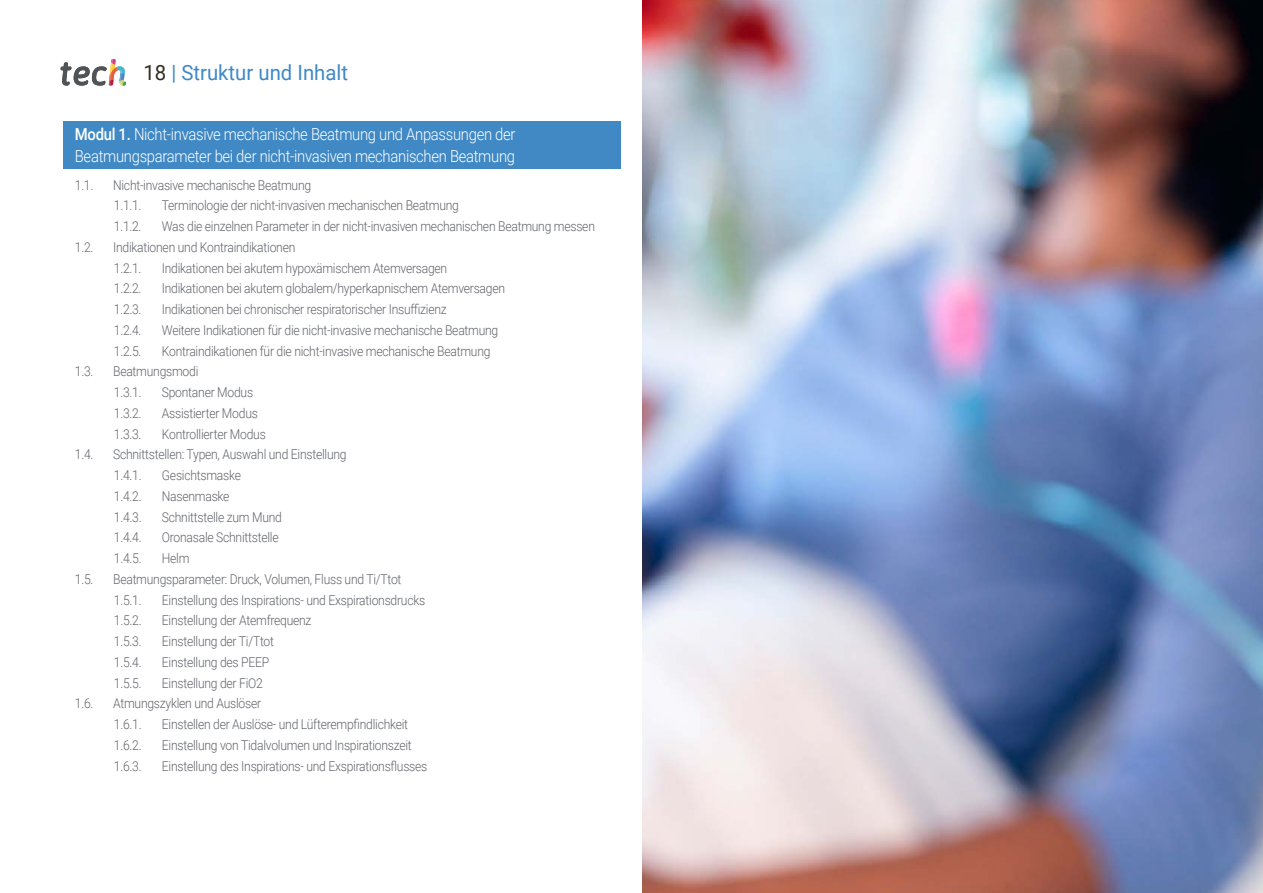
<style>
.page{position:relative;width:1263px;height:893px;background:#fff}
.page>*{position:absolute;margin:0;border:0;box-sizing:border-box;transform-origin:0 0}
.t1{font:21px "Roboto";color:#4089c5}
.t2{font:300 16.5px/22.5px "Roboto";letter-spacing:-.02em;color:#fff;scale:.9 1}
.t3{font:300 13.5px/20.7px "Roboto";letter-spacing:-.02em;color:#61646a;scale:.9 1}
.s1{color:#312e20}
.s2{font-weight:500}
</style>
<div class="page">
<img style="left:642px;top:0;width:621px;height:893px">
<div style="left:64px;top:121px;width:557px;height:48px;background:#4089c5"></div>
<svg style="left:61px;top:59px;width:65px;height:27px"></svg>
<h1 class="t1" style="left:144px;top:57px;width:206px"><span class="s1">18</span> | Struktur und Inhalt</h1>
<p class="t2" style="left:75px;top:122px;width:491px"><span class="s2">Modul 1.</span> Nicht-invasive mechanische Beatmung und Anpassungen der<br>Beatmungsparameter bei der nicht-invasiven mechanischen Beatmung</p>
<p class="t3" style="left:75px;top:174px;width:22px">1.1.</p>
<p class="t3" style="left:113px;top:174px;width:222px">Nicht-invasive mechanische Beatmung<br>1.1.1.</p>
<p class="t3" style="left:162px;top:195px;width:332px">Terminologie der nicht-invasiven mechanischen Beatmung</p>
<p class="t3" style="left:114px;top:215px;width:32px">1.1.2.</p>
<p class="t3" style="left:162px;top:215px;width:483px">Was die einzelnen Parameter in der nicht-invasiven mechanischen Beatmung messen</p>
<p class="t3" style="left:75px;top:236px;width:22px">1.2.</p>
<p class="t3" style="left:113px;top:236px;width:204px">Indikationen und Kontraindikationen<br>1.2.1.</p>
<p class="t3" style="left:162px;top:257px;width:319px">Indikationen bei akutem hypoxämischem Atemversagen</p>
<p class="t3" style="left:114px;top:278px;width:32px">1.2.2.</p>
<p class="t3" style="left:162px;top:278px;width:383px">Indikationen bei akutem globalem/hyperkapnischem Atemversagen</p>
<p class="t3" style="left:114px;top:298px;width:32px">1.2.3.</p>
<p class="t3" style="left:162px;top:298px;width:318px">Indikationen bei chronischer respiratorischer Insuffizienz</p>
<p class="t3" style="left:114px;top:319px;width:32px">1.2.4.</p>
<p class="t3" style="left:162px;top:319px;width:375px">Weitere Indikationen für die nicht-invasive mechanische Beatmung</p>
<p class="t3" style="left:114px;top:340px;width:32px">1.2.5.</p>
<p class="t3" style="left:162px;top:340px;width:367px">Kontraindikationen für die nicht-invasive mechanische Beatmung</p>
<p class="t3" style="left:75px;top:361px;width:22px">1.3.</p>
<p class="t3" style="left:113px;top:361px;width:96px">Beatmungsmodi<br>1.3.1.</p>
<p class="t3" style="left:162px;top:381px;width:103px">Spontaner Modus</p>
<p class="t3" style="left:114px;top:402px;width:32px">1.3.2.</p>
<p class="t3" style="left:162px;top:402px;width:108px">Assistierter Modus</p>
<p class="t3" style="left:114px;top:423px;width:32px">1.3.3.</p>
<p class="t3" style="left:162px;top:423px;width:117px">Kontrollierter Modus</p>
<p class="t3" style="left:75px;top:444px;width:22px">1.4.</p>
<p class="t3" style="left:113px;top:444px;width:261px">Schnittstellen: Typen, Auswahl und Einstellung<br>1.4.1.</p>
<p class="t3" style="left:162px;top:464px;width:89px">Gesichtsmaske</p>
<p class="t3" style="left:114px;top:485px;width:32px">1.4.2.</p>
<p class="t3" style="left:162px;top:485px;width:77px">Nasenmaske</p>
<p class="t3" style="left:114px;top:506px;width:32px">1.4.3.</p>
<p class="t3" style="left:162px;top:506px;width:135px">Schnittstelle zum Mund</p>
<p class="t3" style="left:114px;top:527px;width:32px">1.4.4.</p>
<p class="t3" style="left:162px;top:527px;width:131px">Oronasale Schnittstelle</p>
<p class="t3" style="left:114px;top:547px;width:32px">1.4.5.</p>
<p class="t3" style="left:162px;top:547px;width:32px">Helm</p>
<p class="t3" style="left:75px;top:568px;width:22px">1.5.</p>
<p class="t3" style="left:113px;top:568px;width:322px">Beatmungsparameter: Druck, Volumen, Fluss und Ti/Ttot<br>1.5.1.</p>
<p class="t3" style="left:162px;top:589px;width:294px">Einstellung des Inspirations- und Exspirationsdrucks</p>
<p class="t3" style="left:114px;top:610px;width:32px">1.5.2.</p>
<p class="t3" style="left:162px;top:610px;width:168px">Einstellung der Atemfrequenz</p>
<p class="t3" style="left:114px;top:630px;width:32px">1.5.3.</p>
<p class="t3" style="left:162px;top:630px;width:126px">Einstellung der Ti/Ttot</p>
<p class="t3" style="left:114px;top:651px;width:32px">1.5.4.</p>
<p class="t3" style="left:162px;top:651px;width:121px">Einstellung des PEEP</p>
<p class="t3" style="left:114px;top:672px;width:32px">1.5.5.</p>
<p class="t3" style="left:162px;top:672px;width:114px">Einstellung der FiO2</p>
<p class="t3" style="left:75px;top:693px;width:22px">1.6.</p>
<p class="t3" style="left:113px;top:693px;width:166px">Atmungszyklen und Auslöser<br>1.6.1.</p>
<p class="t3" style="left:162px;top:713px;width:275px">Einstellen der Auslöse- und Lüfterempfindlichkeit</p>
<p class="t3" style="left:114px;top:734px;width:32px">1.6.2.</p>
<p class="t3" style="left:162px;top:734px;width:279px">Einstellung von Tidalvolumen und Inspirationszeit</p>
<p class="t3" style="left:114px;top:755px;width:32px">1.6.3.</p>
<p class="t3" style="left:162px;top:755px;width:296px">Einstellung des Inspirations- und Exspirationsflusses</p>
</div>
